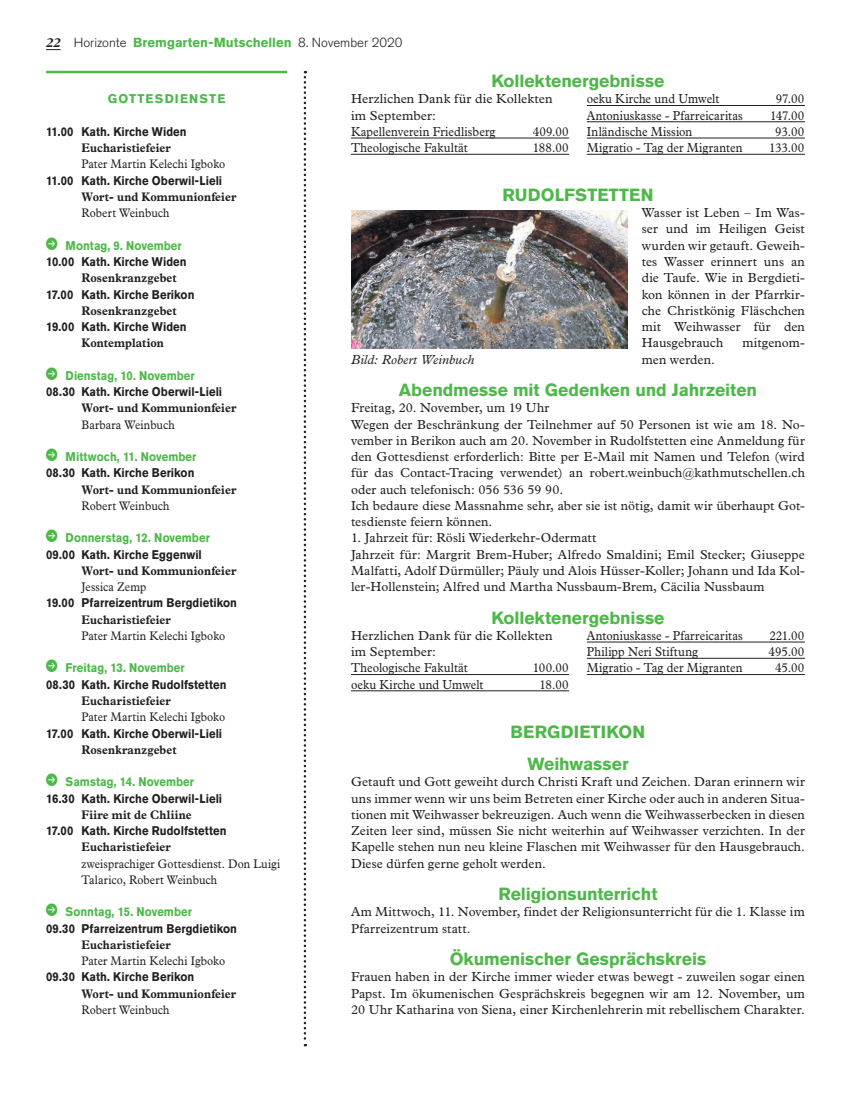
<style>
.page{position:relative;width:851px;height:1099px;background:#fff}
.page>*{position:absolute;margin:0;border:0;box-sizing:border-box;transform-origin:0 0}
.t1{font:700 17.5px/32.5px "Akzidenz Grotesk Pro";letter-spacing:-.005em;color:#4cb848;text-align:center}
.t2{font:13.12px/16.2px "Plantin Std";letter-spacing:.01em;color:#231f20}
.t3{font:13.12px "Plantin Std";letter-spacing:.01em;color:#231f20;scale:.9 1}
.t4{font:300 13.12px "Akzidenz Grotesk Pro";color:#231f20}
.t5{font:italic 13.12px "Plantin Std";letter-spacing:.01em;color:#231f20}
.t6{font:700 12.5px "Akzidenz Grotesk Pro";letter-spacing:.005em;color:#231f20;scale:.9 1}
.t7{font:700 12.5px "Plantin Std";letter-spacing:.01em;color:#231f20;scale:.9 1}
.t8{font:12.5px/16.2px "Plantin Std";letter-spacing:.01em;color:#231f20;scale:.9 1}
.t9{font:700 12.5px "Akzidenz Grotesk Pro";letter-spacing:.005em;color:#4cb848;scale:.9 1}
.t10{font:700 12.5px "Akzidenz Grotesk Pro";letter-spacing:.09em;color:#4cb848}
.s1{font-family:"Plantin MT Pro";font-weight:700;font-style:italic}
.s2{font-weight:700;color:#4cb848}
</style>
<div class="page">
<svg style="left:46px;top:49px;width:15px;height:1px"></svg>
<hr style="left:351px;top:138px;width:218px;height:1px;background:#231f20">
<hr style="left:351px;top:154px;width:218px;height:1px;background:#231f20">
<hr style="left:586px;top:105px;width:218px;height:1px;background:#231f20">
<hr style="left:586px;top:121px;width:218px;height:1px;background:#231f20">
<hr style="left:586px;top:138px;width:218px;height:1px;background:#231f20">
<hr style="left:586px;top:154px;width:218px;height:1px;background:#231f20">
<img style="left:351px;top:210px;width:276px;height:138px">
<hr style="left:351px;top:674px;width:218px;height:1px;background:#231f20">
<hr style="left:351px;top:690px;width:218px;height:1px;background:#231f20">
<hr style="left:586px;top:641px;width:218px;height:1px;background:#231f20">
<hr style="left:586px;top:658px;width:218px;height:1px;background:#231f20">
<hr style="left:586px;top:674px;width:218px;height:1px;background:#231f20">
<svg style="left:303px;top:71px;width:3px;height:975px"></svg>
<hr style="left:46px;top:71px;width:241px;height:2px;background:#4cb848">
<p class="t4" style="left:46px;top:34px;width:358px"><span class="s1">22</span> Horizonte <span class="s2">Bremgarten-Mutschellen</span> 8. November 2020</p>
<p class="t10" style="left:108px;top:91px;width:119px">GOTTESDIENSTE</p>
<p class="t6" style="left:46px;top:123px;width:158px">11.00 Kath. Kirche Widen</p>
<p class="t7" style="left:82px;top:140px;width:101px">Eucharistiefeier</p>
<p class="t8" style="left:82px;top:156px;width:161px">Pater Martin Kelechi Igboko</p>
<p class="t6" style="left:46px;top:172px;width:197px">11.00 Kath. Kirche Oberwil-Lieli</p>
<p class="t7" style="left:82px;top:189px;width:173px">Wort- und Kommunionfeier</p>
<p class="t8" style="left:82px;top:205px;width:99px">Robert Weinbuch</p>
<p class="t9" style="left:66px;top:237px;width:131px">Montag, 9. November</p>
<p class="t6" style="left:46px;top:253px;width:158px">10.00 Kath. Kirche Widen</p>
<p class="t7" style="left:82px;top:270px;width:107px">Rosenkranzgebet</p>
<p class="t6" style="left:46px;top:286px;width:166px">17.00 Kath. Kirche Berikon</p>
<p class="t7" style="left:82px;top:303px;width:107px">Rosenkranzgebet</p>
<p class="t6" style="left:46px;top:318px;width:158px">19.00 Kath. Kirche Widen</p>
<p class="t7" style="left:82px;top:335px;width:93px">Kontemplation</p>
<p class="t9" style="left:66px;top:367px;width:145px">Dienstag, 10. November</p>
<p class="t6" style="left:46px;top:383px;width:197px">08.30 Kath. Kirche Oberwil-Lieli</p>
<p class="t7" style="left:82px;top:400px;width:173px">Wort- und Kommunionfeier</p>
<p class="t8" style="left:82px;top:416px;width:105px">Barbara Weinbuch</p>
<p class="t9" style="left:66px;top:448px;width:147px">Mittwoch, 11. November</p>
<p class="t6" style="left:46px;top:465px;width:166px">08.30 Kath. Kirche Berikon</p>
<p class="t7" style="left:82px;top:482px;width:173px">Wort- und Kommunionfeier</p>
<p class="t8" style="left:82px;top:497px;width:99px">Robert Weinbuch</p>
<p class="t9" style="left:66px;top:530px;width:162px">Donnerstag, 12. November</p>
<p class="t6" style="left:46px;top:546px;width:175px">09.00 Kath. Kirche Eggenwil</p>
<p class="t7" style="left:82px;top:563px;width:173px">Wort- und Kommunionfeier</p>
<p class="t8" style="left:82px;top:579px;width:73px">Jessica Zemp</p>
<p class="t6" style="left:46px;top:595px;width:214px">19.00 Pfarreizentrum Bergdietikon</p>
<p class="t7" style="left:82px;top:612px;width:101px">Eucharistiefeier</p>
<p class="t8" style="left:82px;top:627px;width:161px">Pater Martin Kelechi Igboko</p>
<p class="t9" style="left:66px;top:660px;width:134px">Freitag, 13. November</p>
<p class="t6" style="left:46px;top:676px;width:202px">08.30 Kath. Kirche Rudolfstetten</p>
<p class="t7" style="left:81px;top:693px;width:101px">Eucharistiefeier</p>
<p class="t8" style="left:81px;top:709px;width:161px">Pater Martin Kelechi Igboko</p>
<p class="t6" style="left:46px;top:725px;width:197px">17.00 Kath. Kirche Oberwil-Lieli</p>
<p class="t7" style="left:81px;top:742px;width:107px">Rosenkranzgebet</p>
<p class="t9" style="left:66px;top:773px;width:144px">Samstag, 14. November</p>
<p class="t6" style="left:46px;top:790px;width:197px">16.30 Kath. Kirche Oberwil-Lieli</p>
<p class="t7" style="left:81px;top:807px;width:124px">Fiire mit de Chliine</p>
<p class="t6" style="left:46px;top:822px;width:202px">17.00 Kath. Kirche Rudolfstetten</p>
<p class="t7" style="left:81px;top:839px;width:101px">Eucharistiefeier</p>
<p class="t8" style="left:81px;top:855px;width:222px">zweisprachiger Gottesdienst. Don Luigi<br>Talarico, Robert Weinbuch</p>
<p class="t9" style="left:66px;top:903px;width:142px">Sonntag, 15. November</p>
<p class="t6" style="left:46px;top:920px;width:214px">09.30 Pfarreizentrum Bergdietikon</p>
<p class="t7" style="left:81px;top:937px;width:101px">Eucharistiefeier</p>
<p class="t8" style="left:81px;top:952px;width:161px">Pater Martin Kelechi Igboko</p>
<p class="t6" style="left:46px;top:968px;width:166px">09.30 Kath. Kirche Berikon</p>
<p class="t7" style="left:81px;top:985px;width:173px">Wort- und Kommunionfeier</p>
<p class="t8" style="left:81px;top:1001px;width:99px">Robert Weinbuch</p>
<h1 class="t1" style="left:491px;top:65px;width:174px">Kollektenergebnisse</h1>
<p class="t2" style="left:351px;top:91px;width:203px">Herzlichen Dank für die Kollekten im September:<br>Kapellenverein Friedlisberg</p>
<p class="t3" style="left:586px;top:91px;width:149px">oeku Kirche und Umwelt</p>
<p class="t3" style="left:775px;top:91px;width:33px">97.00</p>
<p class="t3" style="left:586px;top:108px;width:175px">Antoniuskasse - Pfarreicaritas</p>
<p class="t3" style="left:770px;top:108px;width:40px">147.00</p>
<p class="t3" style="left:586px;top:124px;width:119px">Inländische Mission</p>
<p class="t3" style="left:775px;top:124px;width:34px">93.00</p>
<p class="t3" style="left:586px;top:140px;width:174px">Migratio - Tag der Migranten</p>
<p class="t3" style="left:769px;top:140px;width:41px">133.00</p>
<h1 class="t1" style="left:502px;top:178px;width:153px">RUDOLFSTETTEN</h1>
<p class="t2" style="left:641px;top:205px;width:164px;text-align:justify">Wasser ist Leben – Im Was&shy;ser und im Heiligen Geist wurden wir getauft. Geweih&shy;tes Wasser erinnert uns an die Taufe. Wie in Bergdieti&shy;kon können in der Pfarrkir&shy;che Christkönig Fläschchen mit Weihwasser für den Hausgebrauch</p>
<p class="t3" style="left:532px;top:124px;width:41px">409.00</p>
<p class="t3" style="left:351px;top:140px;width:131px">Theologische Fakultät</p>
<p class="t3" style="left:533px;top:140px;width:41px">188.00</p>
<p class="t2" style="left:742px;top:335px;width:64px">mitgenom-</p>
<p class="t2" style="left:641px;top:351px;width:75px">men werden.</p>
<h1 class="t1" style="left:399px;top:373px;width:360px">Abendmesse mit Gedenken und Jahrzeiten</h1>
<p class="t2" style="left:351px;top:400px;width:455px">Freitag, 20. November, um 19 Uhr<br>Wegen der Beschränkung der Teilnehmer auf 50 Personen ist wie am 18. No&shy;vember in Berikon auch am 20. November in Rudolfstetten eine Anmeldung für den Gottesdienst erforderlich: Bitte per E-Mail mit Namen und Telefon (wird für das Contact-Tracing verwendet) an robert.weinbuch@kathmutschellen.ch oder auch telefonisch: 056 536 59 90.<br>Ich bedaure diese Massnahme sehr, aber sie ist nötig, damit wir überhaupt Got&shy;tesdienste feiern können.</p>
<p class="t2" style="left:351px;top:530px;width:455px">1. Jahrzeit für: Rösli Wiederkehr-Odermatt<br>Jahrzeit für: Margrit Brem-Huber; Alfredo Smaldini; Emil Stecker; Giuseppe Malfatti, Adolf Dürmüller; Päuly und Alois Hüsser-Koller; Johann und Ida Kol&shy;ler-Hollenstein; Alfred und Martha Nussbaum-Brem, Cäcilia Nussbaum</p>
<h1 class="t1" style="left:491px;top:601px;width:174px">Kollektenergebnisse</h1>
<p class="t2" style="left:351px;top:627px;width:203px">Herzlichen Dank für die Kollekten im September:<br>Theologische Fakultät</p>
<p class="t5" style="left:351px;top:351px;width:125px">Bild: Robert Weinbuch</p>
<p class="t3" style="left:586px;top:628px;width:175px">Antoniuskasse - Pfarreicaritas</p>
<p class="t3" style="left:769px;top:628px;width:40px">221.00</p>
<p class="t3" style="left:586px;top:644px;width:125px">Philipp Neri Stiftung</p>
<p class="t3" style="left:768px;top:644px;width:41px">495.00</p>
<p class="t3" style="left:586px;top:660px;width:174px">Migratio - Tag der Migranten</p>
<p class="t3" style="left:774px;top:660px;width:34px">45.00</p>
<p class="t3" style="left:533px;top:660px;width:41px">100.00</p>
<p class="t3" style="left:351px;top:676px;width:149px">oeku Kirche und Umwelt</p>
<p class="t3" style="left:539px;top:676px;width:34px">18.00</p>
<h1 class="t1" style="left:510px;top:715px;width:136px">BERGDIETIKON<br>Weihwasser</h1>
<p class="t2" style="left:351px;top:773px;width:455px;text-align:justify">Getauft und Gott geweiht durch Christi Kraft und Zeichen. Daran erinnern wir uns immer wenn wir uns beim Betreten einer Kirche oder auch in anderen Situa&shy;tionen mit Weihwasser bekreuzigen. Auch wenn die Weihwasserbecken in diesen Zeiten leer sind, müssen Sie nicht weiterhin auf Weihwasser verzichten. In der Kapelle stehen nun neu kleine Flaschen mit Weihwasser für den Hausgebrauch.<br>Diese dürfen gerne geholt werden.</p>
<h1 class="t1" style="left:498px;top:877px;width:161px">Religionsunterricht</h1>
<p class="t2" style="left:351px;top:903px;width:455px">Am Mittwoch, 11. November, findet der Religionsunterricht für die 1. Klasse im<br>Pfarreizentrum statt.</p>
<h1 class="t1" style="left:449px;top:942px;width:258px">Ökumenischer Gesprächskreis</h1>
<p class="t2" style="left:351px;top:968px;width:455px;text-align:justify">Frauen haben in der Kirche immer wieder etwas bewegt - zuweilen sogar einen Papst. Im ökumenischen Gesprächskreis begegnen wir am 12. November, um 20 Uhr Katharina von Siena, einer Kirchenlehrerin mit rebellischem Charakter.</p>
</div>
